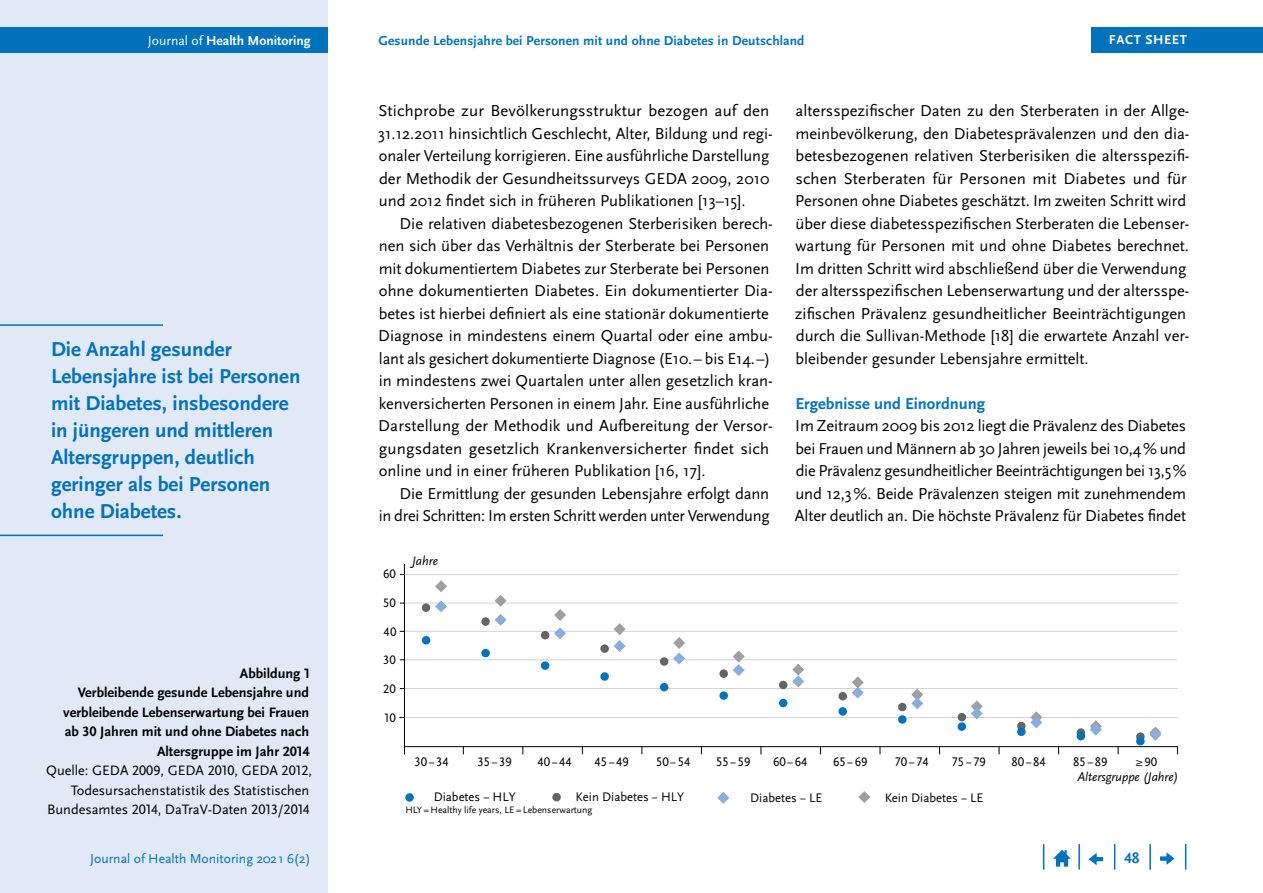
<style>
.page{position:relative;width:1263px;height:893px;background:#fff}
.page>*{position:absolute;margin:0;border:0;box-sizing:border-box;transform-origin:0 0}
.t1{font:700 21px/27px "Scala Sans Pro";color:#0072bc}
.Copy_Einzug{font:16.5px/22.5px "Scala Sans Pro";color:#000}
.Copy{font:16.5px/22.5px "Scala Sans Pro";letter-spacing:-.01em;color:#000;text-align:justify}
.t2{font:700 16.5px "Scala Sans Pro";color:#0072bc}
.t3{font:700 15.75px "Scala Sans Pro";color:#0072bc}
.t4{font:700 14.25px/19.5px "Scala Sans Pro";color:#000;text-align:right}
.t5{font:14.25px/19.5px "Scala Sans Pro";color:#000;text-align:right}
.t6{font:13.65px "Scala Sans Pro";color:#0072bc}
.t7{font:700 13.65px "Scala Sans Pro";color:#fff}
.t8{font:700 13.5px "Scala Sans Pro";letter-spacing:.01em;color:#0072bc}
.t9{font:700 13.5px "Scala Sans Pro";letter-spacing:.04em;color:#fff}
.t10{font:12.9px "Scala Sans Pro";color:#000}
.t11{font:italic 12.9px "Scala Sans Pro";color:#000}
.t12{font:12.75px "Scala Sans Pro";color:#000}
.t13{font:italic 12.75px "Scala Sans Pro";color:#000}
.t14{font:9.75px "Scala Sans Pro";color:#000}
.s1{font-weight:400}
</style>
<div class="page">
<div style="left:0;top:0;width:327px;height:893px;background:#e1e8f6"></div>
<div style="left:0;top:28px;width:327px;height:25px;background:#0072bc"></div>
<svg style="left:1185px;top:844px;width:1px;height:26px"></svg>
<hr style="left:1149px;top:844px;width:2px;height:26px;background:#0072bc">
<svg style="left:1114px;top:844px;width:1px;height:26px"></svg>
<hr style="left:1078px;top:844px;width:2px;height:26px;background:#0072bc">
<svg style="left:1043px;top:844px;width:1px;height:26px"></svg>
<svg style="left:1053px;top:850px;width:18px;height:17px"></svg>
<svg style="left:1089px;top:853px;width:14px;height:12px"></svg>
<svg style="left:1160px;top:852px;width:14px;height:13px"></svg>
<div style="left:1091px;top:28px;width:172px;height:25px;background:#0072bc"></div>
<hr style="left:405px;top:574px;width:772px;height:1px;background:#d1d3d4">
<hr style="left:404px;top:659px;width:773px;height:1px;background:#d1d3d4">
<hr style="left:405px;top:631px;width:772px;height:1px;background:#d1d3d4">
<hr style="left:405px;top:603px;width:772px;height:1px;background:#d1d3d4">
<hr style="left:405px;top:688px;width:773px;height:1px;background:#d1d3d4">
<hr style="left:405px;top:717px;width:772px;height:1px;background:#d1d3d4">
<hr style="left:404px;top:746px;width:774px;height:1px;background:#000">
<hr style="left:404px;top:564px;width:1px;height:191px;background:#000">
<svg style="left:435px;top:580px;width:12px;height:12px"></svg>
<svg style="left:495px;top:595px;width:12px;height:12px"></svg>
<svg style="left:554px;top:609px;width:12px;height:12px"></svg>
<svg style="left:858px;top:791px;width:12px;height:12px"></svg>
<svg style="left:435px;top:600px;width:12px;height:12px"></svg>
<svg style="left:495px;top:614px;width:12px;height:12px"></svg>
<svg style="left:554px;top:627px;width:12px;height:12px"></svg>
<svg style="left:614px;top:623px;width:12px;height:29px"></svg>
<svg style="left:673px;top:637px;width:12px;height:27px"></svg>
<svg style="left:733px;top:650px;width:12px;height:26px"></svg>
<svg style="left:792px;top:664px;width:12px;height:23px"></svg>
<svg style="left:852px;top:676px;width:12px;height:23px"></svg>
<svg style="left:911px;top:689px;width:12px;height:20px"></svg>
<svg style="left:971px;top:700px;width:12px;height:19px"></svg>
<svg style="left:1030px;top:711px;width:12px;height:17px"></svg>
<svg style="left:1090px;top:720px;width:12px;height:16px"></svg>
<svg style="left:1149px;top:726px;width:12px;height:15px"></svg>
<svg style="left:717px;top:792px;width:12px;height:12px"></svg>
<div style="left:422px;top:603px;width:8px;height:9px;background:#636466;border-radius:50%"></div>
<div style="left:481px;top:617px;width:9px;height:9px;background:#636466;border-radius:50%"></div>
<div style="left:541px;top:631px;width:8px;height:8px;background:#636466;border-radius:50%"></div>
<div style="left:600px;top:644px;width:9px;height:9px;background:#636466;border-radius:50%"></div>
<div style="left:660px;top:657px;width:8px;height:9px;background:#636466;border-radius:50%"></div>
<div style="left:719px;top:669px;width:9px;height:9px;background:#636466;border-radius:50%"></div>
<div style="left:779px;top:681px;width:8px;height:8px;background:#636466;border-radius:50%"></div>
<div style="left:838px;top:692px;width:9px;height:8px;background:#636466;border-radius:50%"></div>
<div style="left:898px;top:703px;width:8px;height:8px;background:#636466;border-radius:50%"></div>
<div style="left:957px;top:713px;width:9px;height:8px;background:#636466;border-radius:50%"></div>
<div style="left:1017px;top:722px;width:8px;height:8px;background:#636466;border-radius:50%"></div>
<svg style="left:1076px;top:728px;width:9px;height:9px"></svg>
<div style="left:1136px;top:732px;width:9px;height:9px;background:#636466;border-radius:50%"></div>
<div style="left:552px;top:793px;width:9px;height:8px;background:#636466;border-radius:50%"></div>
<div style="left:422px;top:636px;width:8px;height:8px;background:#0072bc;border-radius:50%"></div>
<div style="left:481px;top:649px;width:9px;height:8px;background:#0072bc;border-radius:50%"></div>
<div style="left:541px;top:661px;width:8px;height:9px;background:#0072bc;border-radius:50%"></div>
<div style="left:600px;top:672px;width:9px;height:9px;background:#0072bc;border-radius:50%"></div>
<div style="left:660px;top:683px;width:8px;height:8px;background:#0072bc;border-radius:50%"></div>
<div style="left:719px;top:691px;width:9px;height:9px;background:#0072bc;border-radius:50%"></div>
<div style="left:779px;top:699px;width:8px;height:8px;background:#0072bc;border-radius:50%"></div>
<div style="left:838px;top:707px;width:9px;height:9px;background:#0072bc;border-radius:50%"></div>
<div style="left:898px;top:715px;width:8px;height:9px;background:#0072bc;border-radius:50%"></div>
<div style="left:957px;top:722px;width:9px;height:9px;background:#0072bc;border-radius:50%"></div>
<div style="left:1017px;top:727px;width:8px;height:9px;background:#0072bc;border-radius:50%"></div>
<div style="left:1076px;top:732px;width:9px;height:8px;background:#0072bc;border-radius:50%"></div>
<div style="left:1136px;top:737px;width:9px;height:8px;background:#0072bc;border-radius:50%"></div>
<div style="left:405px;top:793px;width:9px;height:9px;background:#0072bc;border-radius:50%"></div>
<hr style="left:0;top:324px;width:163px;height:2px;background:#0072bc">
<hr style="left:0;top:535px;width:163px;height:1px;background:#0072bc">
<p class="t7" style="left:148px;top:33px;width:164px"><span class="s1">Journal of</span> Health Monitoring</p>
<p class="t8" style="left:378px;top:33px;width:427px">Gesunde Lebensjahre bei Personen mit und ohne Diabetes in Deutschland</p>
<p class="t9" style="left:1109px;top:32px;width:80px">FACT SHEET</p>
<p class="t1" style="left:51px;top:335px;width:251px">Die Anzahl gesunder<br>Lebensjahre ist bei Personen mit Diabetes, insbesondere in jüngeren und mittleren<br>Altersgruppen, deutlich geringer als bei Personen ohne Diabetes.</p>
<p class="t4" style="left:63px;top:663px;width:248px">Abbildung 1<br>Verbleibende gesunde Lebensjahre und verbleibende Lebenserwartung bei Frauen ab 30 Jahren mit und ohne Diabetes nach<br>Altersgruppe im Jahr 2014</p>
<p class="t5" style="left:46px;top:761px;width:267px">Quelle: GEDA 2009, GEDA 2010, GEDA 2012,<br>Todesursachenstatistik des Statistischen<br>Bundesamtes 2014, DaTraV-Daten 2013/2014</p>
<p class="Copy_Einzug" style="left:378px;top:99px;width:396px">Stichprobe zur Bevölkerungsstruktur bezogen auf den 31.12.2011 hinsichtlich Geschlecht, Alter, Bildung und regi&shy;onaler Verteilung korrigieren. Eine ausführliche Darstellung der Methodik der Gesundheitssurveys GEDA 2009, 2010 und 2012 findet sich in früheren Publikationen [13–15].</p>
<p class="Copy_Einzug" style="left:378px;top:212px;width:396px;text-indent:21px">Die relativen diabetesbezogenen Sterberisiken berech&shy;nen sich über das Verhältnis der Sterberate bei Personen mit dokumentiertem Diabetes zur Sterberate bei Personen ohne dokumentierten Diabetes. Ein dokumentierter Dia&shy;betes ist hierbei definiert als eine stationär dokumentierte Diagnose in mindestens einem Quartal oder eine ambu&shy;lant als gesichert dokumentierte Diagnose (E10.– bis E14.–) in mindestens zwei Quartalen unter allen gesetzlich kran&shy;kenversicherten Personen in einem Jahr. Eine ausführliche Darstellung der Methodik und Aufbereitung der Versor&shy;gungsdaten gesetzlich Krankenversicherter findet sich online und in einer früheren Publikation [16, 17].</p>
<p class="Copy_Einzug" style="left:379px;top:482px;width:393px;text-align:right">Die Ermittlung der gesunden Lebensjahre erfolgt dann<br>in drei Schritten: Im ersten Schritt werden unter Verwendung</p>
<p class="t12" style="left:383px;top:566px;width:14px">60</p>
<p class="t12" style="left:383px;top:595px;width:14px">50</p>
<p class="t12" style="left:384px;top:624px;width:14px">40</p>
<p class="t12" style="left:383px;top:652px;width:14px">30</p>
<p class="t12" style="left:383px;top:681px;width:14px">20</p>
<p class="t12" style="left:383px;top:710px;width:14px">10</p>
<p class="t13" style="left:412px;top:553px;width:28px">Jahre</p>
<p class="Copy_Einzug" style="left:795px;top:99px;width:396px">altersspezifischer Daten zu den Sterberaten in der Allge&shy;meinbevölkerung, den Diabetesprävalenzen und den dia&shy;betesbezogenen relativen Sterberisiken die altersspezifi&shy;schen Sterberaten für Personen mit Diabetes und für Personen ohne Diabetes geschätzt. Im zweiten Schritt wird über diese diabetesspezifischen Sterberaten die Lebenser&shy;wartung für Personen mit und ohne Diabetes berechnet.<br>Im dritten Schritt wird abschließend über die Verwendung der altersspezifischen Lebenserwartung und der altersspe&shy;zifischen Prävalenz gesundheitlicher Beeinträchtigungen durch die Sullivan-Methode [18] die erwartete Anzahl ver&shy;bleibender gesunder Lebensjahre ermittelt.</p>
<h2 class="t2" style="left:795px;top:393px;width:191px">Ergebnisse und Einordnung</h2>
<p class="Copy" style="left:795px;top:414px;width:393px">Im Zeitraum 2009 bis 2012 liegt die Prävalenz des Diabetes bei Frauen und Männern ab 30 Jahren jeweils bei 10,4% und die Prävalenz gesundheitlicher Beeinträchtigungen bei 13,5% und 12,3%. Beide Prävalenzen steigen mit zunehmendem Alter deutlich an. Die höchste Prävalenz für Diabetes findet</p>
<p class="t10" style="left:414px;top:754px;width:36px">30−34</p>
<p class="t10" style="left:477px;top:754px;width:36px">35−39</p>
<p class="t10" style="left:537px;top:754px;width:36px">40−44</p>
<p class="t10" style="left:594px;top:754px;width:36px">45−49</p>
<p class="t10" style="left:656px;top:754px;width:36px">50−54</p>
<p class="t10" style="left:716px;top:754px;width:36px">55−59</p>
<p class="t10" style="left:773px;top:754px;width:36px">60−64</p>
<p class="t10" style="left:833px;top:754px;width:36px">65−69</p>
<p class="t10" style="left:894px;top:754px;width:36px">70−74</p>
<p class="t10" style="left:951px;top:754px;width:36px">75−79</p>
<p class="t10" style="left:1011px;top:754px;width:36px">80−84</p>
<p class="t10" style="left:1073px;top:754px;width:36px">85−89</p>
<p class="t12" style="left:1136px;top:754px;width:23px">≥90</p>
<p class="t10" style="left:434px;top:790px;width:84px">Diabetes − HLY</p>
<p class="t10" style="left:576px;top:790px;width:110px">Kein Diabetes − HLY</p>
<p class="t10" style="left:750px;top:790px;width:74px">Diabetes − LE</p>
<p class="t10" style="left:885px;top:790px;width:100px">Kein Diabetes − LE</p>
<p class="t14" style="left:405px;top:804px;width:189px">HLY =Healthy life years, LE = Lebenserwartung</p>
<p class="t11" style="left:1077px;top:769px;width:102px">Altersgruppe (Jahre)</p>
<p class="t6" style="left:90px;top:850px;width:222px">Journal of Health Monitoring 2021 6(2)</p>
<p class="t3" style="left:1124px;top:849px;width:17px">48</p>
</div>
